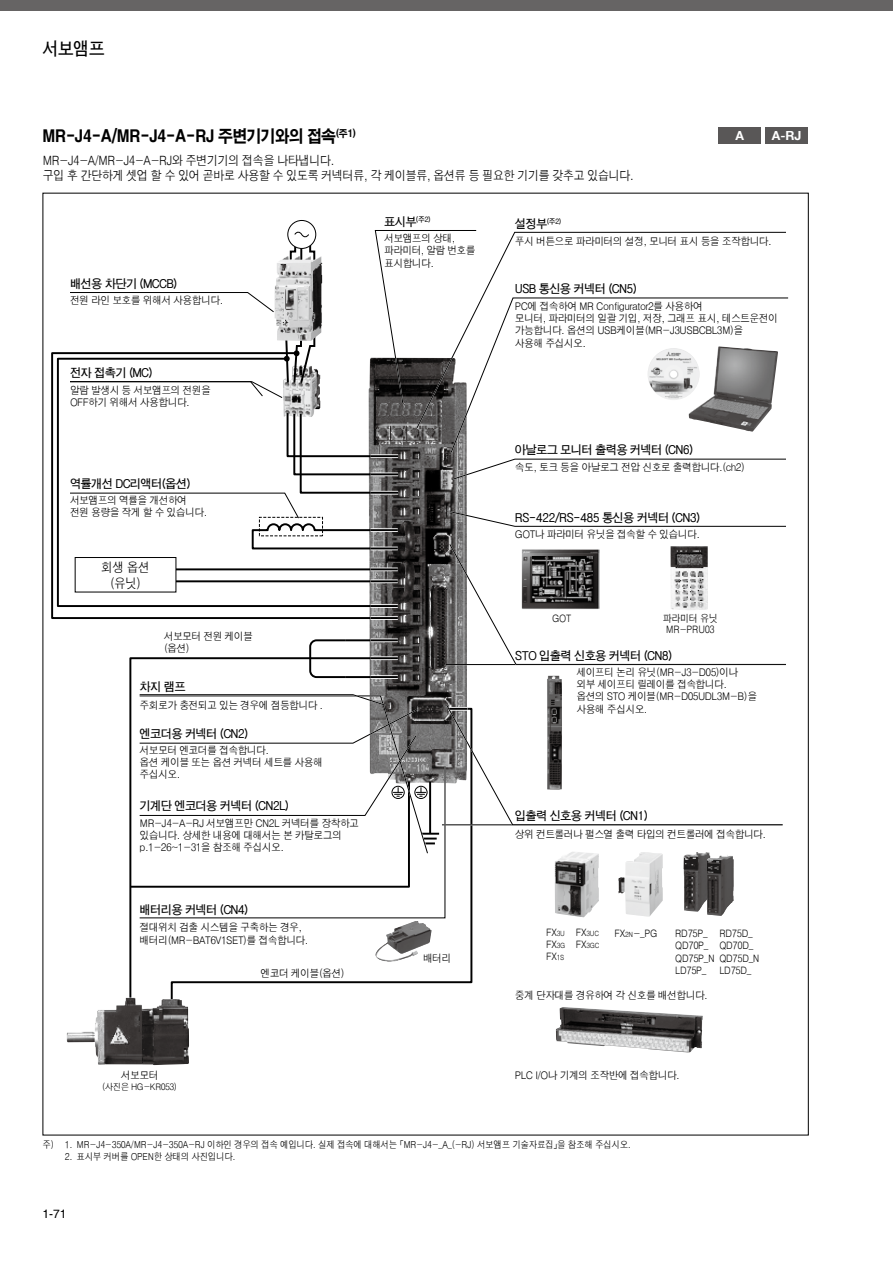
<style>
.page{position:relative;width:893px;height:1263px;background:#fff}
.page>*{position:absolute;margin:0;border:0;box-sizing:border-box;transform-origin:0 0}
.t1{font:700 18px "HY Go Thic";color:#000;scale:.9 1}
.t2{font:16.5px "H2 gtr E";letter-spacing:-.05em;color:#000;scale:.9 1}
.t3{font:13.05px/15.8px "H2 gtr M";color:#000;text-align:center;scale:.9 1}
.t4{font:12.75px/15px "H2 gtr M";letter-spacing:-.07em;color:#000;scale:.9 1}
.t5{font:700 12.6px "Helvetica 75";color:#fff}
.t6{font:700 12px "HY Go Thic";letter-spacing:-.07em;color:#000;scale:.95 1}
.t7{font:12px "Helvetica";color:#000}
.t8{font:10.5px/12px "H2 gtr M";letter-spacing:-.07em;color:#000;scale:.95 1}
.t9{font:10.2px/10.5px "H2 gtr M";letter-spacing:-.05em;color:#000;text-align:center;scale:.9 1}
.t10{font:9.6px "H2 gtr M";letter-spacing:-.05em;color:#000;scale:.9 1}
.t11{font:9px "H2 gtr M";letter-spacing:-.07em;color:#000;scale:.95 1}
.t12{font:7.2px/12.3px "H2 gtr M";letter-spacing:-.05em;color:#000;scale:.9 1}
.t13{font:700 7.2px "HY Go Thic";color:#000;scale:.95 1}
.s1{font-size:12px}
.s2{font-size:10.2px}
.s3{font-size:7.2px}
</style>
<div class="page">
<div style="left:0;top:0;width:893px;height:10px;background:#666464"></div>
<img style="left:547px;top:676px;width:15px;height:27px">
<img style="left:368px;top:358px;width:99px;height:349px">
<img style="left:555px;top:1007px;width:148px;height:45px">
<img style="left:618px;top:852px;width:45px;height:65px">
<svg style="left:372px;top:707px;width:101px;height:277px"></svg>
<img style="left:274px;top:256px;width:48px;height:81px">
<div style="left:287px;top:220px;width:29px;height:29px;border:1px solid #000;border-radius:50%"></div>
<svg style="left:289px;top:231px;width:27px;height:36px"></svg>
<svg style="left:372px;top:454px;width:26px;height:4px"></svg>
<hr style="left:371px;top:455px;width:27px;height:2px;background:#000">
<svg style="left:372px;top:472px;width:26px;height:4px"></svg>
<hr style="left:371px;top:473px;width:27px;height:2px;background:#000">
<svg style="left:372px;top:491px;width:26px;height:4px"></svg>
<hr style="left:371px;top:492px;width:27px;height:2px;background:#000">
<svg style="left:51px;top:352px;width:321px;height:268px"></svg>
<svg style="left:371px;top:616px;width:27px;height:4px"></svg>
<hr style="left:371px;top:617px;width:27px;height:2px;background:#000">
<svg style="left:372px;top:604px;width:26px;height:4px"></svg>
<hr style="left:371px;top:605px;width:27px;height:2px;background:#000">
<svg style="left:56px;top:357px;width:316px;height:251px"></svg>
<hr style="left:176px;top:568px;width:195px;height:2px;background:#000">
<svg style="left:371px;top:567px;width:27px;height:4px"></svg>
<hr style="left:371px;top:568px;width:27px;height:2px;background:#000">
<hr style="left:176px;top:580px;width:195px;height:2px;background:#000">
<svg style="left:371px;top:579px;width:27px;height:4px"></svg>
<hr style="left:371px;top:580px;width:27px;height:2px;background:#000">
<svg style="left:372px;top:528px;width:26px;height:4px"></svg>
<hr style="left:371px;top:529px;width:27px;height:2px;background:#000">
<hr style="left:371px;top:547px;width:27px;height:3px;background:#fff">
<hr style="left:371px;top:547px;width:27px;height:2px;background:#000">
<svg style="left:372px;top:656px;width:26px;height:4px"></svg>
<hr style="left:371px;top:657px;width:27px;height:2px;background:#000">
<svg style="left:129px;top:656px;width:243px;height:341px"></svg>
<hr style="left:346px;top:639px;width:25px;height:2px;background:#000">
<svg style="left:371px;top:638px;width:27px;height:4px"></svg>
<hr style="left:371px;top:639px;width:27px;height:2px;background:#000">
<svg style="left:371px;top:675px;width:27px;height:4px"></svg>
<hr style="left:371px;top:676px;width:27px;height:2px;background:#000">
<hr style="left:346px;top:676px;width:25px;height:2px;background:#000">
<svg style="left:308px;top:639px;width:40px;height:40px"></svg>
<img style="left:67px;top:997px;width:122px;height:68px">
<img style="left:555px;top:852px;width:44px;height:65px">
<img style="left:375px;top:921px;width:56px;height:41px">
<img style="left:683px;top:852px;width:27px;height:60px">
<img style="left:707px;top:855px;width:27px;height:61px">
<div style="left:75px;top:557px;width:101px;height:35px;background:#fff"></div>
<div style="left:75px;top:557px;width:101px;height:35px;border:1px solid #000"></div>
<div style="left:765px;top:128px;width:43px;height:16px;background:#595757"></div>
<div style="left:719px;top:128px;width:42px;height:16px;background:#595757"></div>
<svg style="left:416px;top:232px;width:370px;height:197px"></svg>
<svg style="left:374px;top:230px;width:103px;height:175px"></svg>
<svg style="left:450px;top:297px;width:339px;height:156px"></svg>
<hr style="left:445px;top:664px;width:341px;height:1px;background:#000">
<svg style="left:448px;top:543px;width:338px;height:123px"></svg>
<svg style="left:451px;top:458px;width:335px;height:23px"></svg>
<svg style="left:449px;top:510px;width:337px;height:17px"></svg>
<svg style="left:445px;top:703px;width:338px;height:123px"></svg>
<svg style="left:139px;top:765px;width:307px;height:153px"></svg>
<svg style="left:70px;top:292px;width:205px;height:21px"></svg>
<svg style="left:69px;top:333px;width:247px;height:66px"></svg>
<svg style="left:69px;top:411px;width:303px;height:139px"></svg>
<svg style="left:129px;top:693px;width:310px;height:196px"></svg>
<h1 class="t1" style="left:43px;top:40px;width:71px">서보앰프</h1>
<h2 class="t2" style="left:43px;top:128px;width:350px">MR-J4-A/MR-J4-A-RJ 주변기기와의 접속<sup>(주1)</sup></h2>
<p class="t4" style="left:43px;top:153px;width:659px">MR-J4-A/MR-J4-A-RJ와 주변기기의 접속을 나타냅니다.<br>구입 후 간단하게 셋업 할 수 있어 곧바로 사용할 수 있도록 커넥터류, 각 케이블류, 옵션류 등 필요한 기기를 갖추고 있습니다.</p>
<p class="t5" style="left:736px;top:128px;width:10px">A</p>
<p class="t5" style="left:772px;top:128px;width:31px">A-RJ</p>
<p class="t6" style="left:70px;top:278px;width:115px">배선용 차단기 (MCCB)</p>
<p class="t8" style="left:70px;top:295px;width:163px">전원 라인 보호를 위해서 사용합니다.</p>
<p class="t6" style="left:70px;top:367px;width:89px">전자 접촉기 (MC)</p>
<p class="t8" style="left:70px;top:384px;width:150px">알람 발생시 등 서보앰프의 전원을<br>OFF하기 위해서 사용합니다.</p>
<p class="t13" style="left:384px;top:216px;width:51px"><span class="s1">표시부</span>(주2)</p>
<p class="t8" style="left:384px;top:232px;width:98px">서보앰프의 상태, 파라미터, 알람 번호를</p>
<p class="t8" style="left:384px;top:258px;width:54px">표시합니다.</p>
<p class="t6" style="left:70px;top:478px;width:129px">역률개선 DC리액터(옵션)</p>
<p class="t8" style="left:70px;top:495px;width:146px">서보앰프의 역률을 개선하여 전원 용량을 작게 할 수 있습니다.</p>
<p class="t3" style="left:101px;top:559px;width:56px">회생 옵션 (유닛)</p>
<p class="t8" style="left:164px;top:630px;width:96px">서보모터 전원 케이블 (옵션)</p>
<p class="t6" style="left:140px;top:681px;width:50px">차지 램프</p>
<p class="t8" style="left:140px;top:699px;width:195px">주회로가 충전되고 있는 경우에 점등합니다 .</p>
<p class="t6" style="left:140px;top:727px;width:116px">엔코더용 커넥터 (CN2)</p>
<p class="t8" style="left:140px;top:744px;width:195px">서보모터 엔코더를 접속합니다.<br>옵션 케이블 또는 옵션 커넥터 세트를 사용해 주십시오.</p>
<p class="t6" style="left:140px;top:800px;width:159px">기계단 엔코더용 커넥터 (CN2L)</p>
<p class="t8" style="left:140px;top:817px;width:233px">MR-J4-A-RJ 서보앰프만 CN2L 커넥터를 장착하고 있습니다. 상세한 내용에 대해서는 본 카탈로그의 p.1-26~1-31을 참조해 주십시오.</p>
<p class="t6" style="left:140px;top:904px;width:116px">배터리용 커넥터 (CN4)</p>
<p class="t8" style="left:140px;top:920px;width:179px;line-height:13.2px">절대위치 검출 시스템을 구축하는 경우, 배터리(MR-BAT6V1SET)를 접속합니다.</p>
<p class="t8" style="left:260px;top:967px;width:90px">엔코더 케이블(옵션)</p>
<p class="t8" style="left:423px;top:952px;width:32px">배터리</p>
<p class="t13" style="left:515px;top:218px;width:51px"><span class="s1">설정부</span>(주2)</p>
<p class="t8" style="left:515px;top:235px;width:272px">푸시 버튼으로 파라미터의 설정, 모니터 표시 등을 조작합니다.</p>
<p class="t6" style="left:515px;top:283px;width:130px">USB 통신용 커넥터 (CN5)</p>
<p class="t8" style="left:515px;top:300px;width:279px">PC에 접속하여 MR Configurator2를 사용하여<br>모니터, 파라미터의 일괄 기입, 저장, 그래프 표시, 테스트운전이 가능합니다. 옵션의 USB케이블(MR-J3USBCBL3M)을</p>
<p class="t8" style="left:515px;top:337px;width:77px">사용해 주십시오.</p>
<p class="t6" style="left:515px;top:444px;width:189px">아날로그 모니터 출력용 커넥터 (CN6)</p>
<p class="t8" style="left:515px;top:461px;width:244px">속도, 토크 등을 아날로그 전압 신호로 출력합니다.(ch2)</p>
<p class="t6" style="left:515px;top:511px;width:197px">RS-422/RS-485 통신용 커넥터 (CN3)</p>
<p class="t8" style="left:515px;top:528px;width:196px">GOT나 파라미터 유닛을 접속할 수 있습니다.</p>
<p class="t9" style="left:552px;top:613px;width:23px">GOT</p>
<p class="t9" style="left:663px;top:613px;width:63px">파라미터 유닛<br>MR-PRU03</p>
<p class="t6" style="left:515px;top:649px;width:167px">STO 입출력 신호용 커넥터 (CN8)</p>
<p class="t8" style="left:576px;top:666px;width:192px">세이프티 논리 유닛(MR-J3-D05)이나 외부 세이프티 릴레이를 접속합니다. 옵션의 STO 케이블(MR-D05UDL3M-B)을</p>
<p class="t8" style="left:576px;top:704px;width:77px">사용해 주십시오.</p>
<p class="t6" style="left:515px;top:810px;width:142px">입출력 신호용 커넥터 (CN1)</p>
<p class="t8" style="left:515px;top:828px;width:266px">상위 컨트롤러나 펄스열 출력 타입의 컨트롤러에 접속합니다.</p>
<p class="t12" style="left:546px;top:927px;width:61px"><span class="s2">FX</span>3U <span class="s2">FX</span>3UC<br><span class="s2">FX</span>3G <span class="s2">FX</span>3GC</p>
<p class="t9" style="left:546px;top:951px;width:22px">FX<span class="s3">1S</span></p>
<p class="t9" style="left:615px;top:928px;width:49px">FX<span class="s3">2N</span>-_PG</p>
<p class="t9" style="left:675px;top:928px;width:88px">RD75P_ RD75D_</p>
<p class="t9" style="left:719px;top:940px;width:39px">QD70D_</p>
<p class="t9" style="left:675px;top:953px;width:96px">QD75P_N QD75D_N</p>
<p class="t9" style="left:675px;top:965px;width:36px">LD75P_</p>
<p class="t9" style="left:719px;top:965px;width:37px">LD75D_</p>
<p class="t9" style="left:675px;top:940px;width:38px">QD70P_</p>
<p class="t8" style="left:515px;top:989px;width:205px">중계 단자대를 경유하여 각 신호를 배선합니다.</p>
<p class="t8" style="left:121px;top:1069px;width:41px">서보모터</p>
<p class="t8" style="left:515px;top:1069px;width:175px">PLC I/O나 기계의 조작반에 접속합니다.</p>
<p class="t11" style="left:102px;top:1082px;width:81px">(사진은 HG-KR053)</p>
<p class="t10" style="left:43px;top:1140px;width:655px">주) 1. MR-J4-350A/MR-J4-350A-RJ 이하인 경우의 접속 예입니다. 실제 접속에 대해서는「MR-J4-_A_(-RJ) 서보앰프 기술자료집」을 참조해 주십시오.</p>
<p class="t10" style="left:65px;top:1151px;width:191px">2. 표시부 커버를 OPEN한 상태의 사진입니다.</p>
<p class="t7" style="left:43px;top:1207px;width:26px">1-71</p>
</div>
